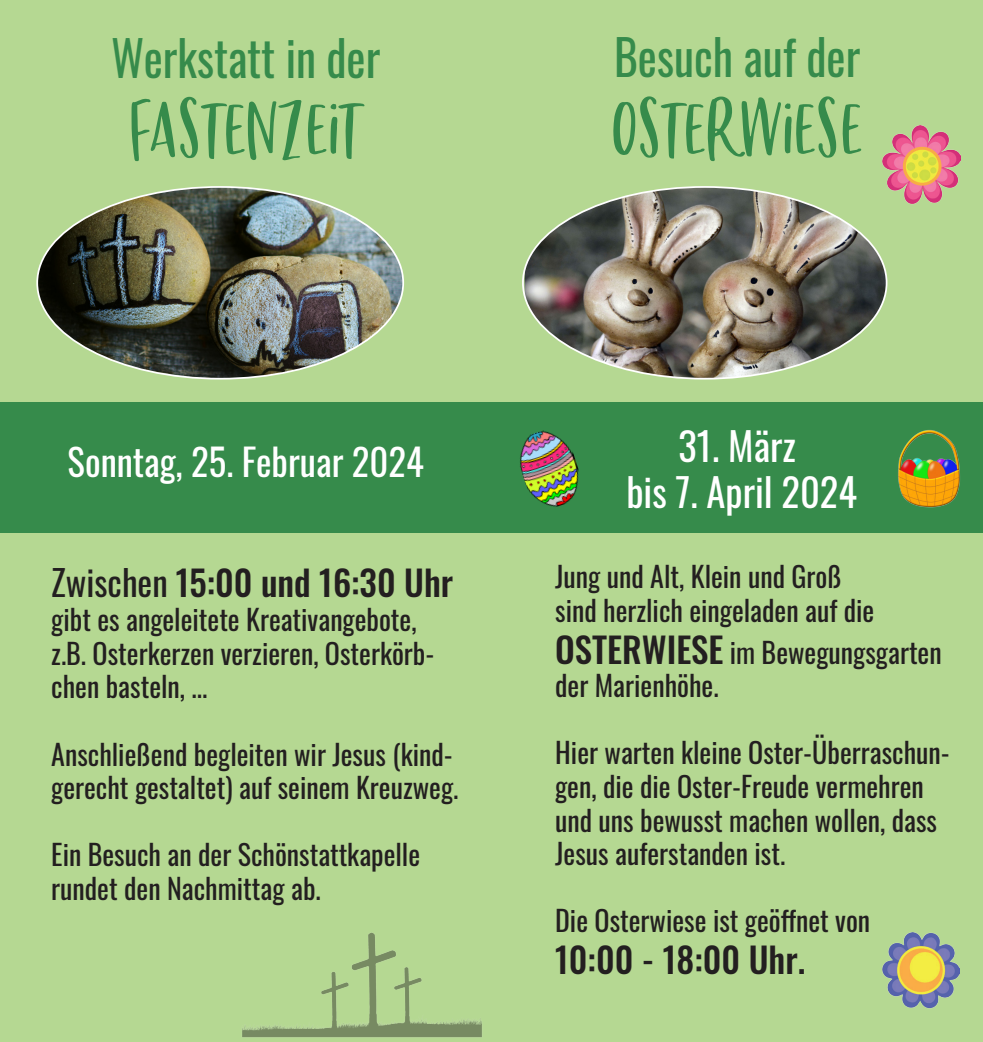
<style>
.page{position:relative;width:983px;height:1042px;background:#fff}
.page>*{position:absolute;margin:0;border:0;box-sizing:border-box;transform-origin:0 0}
.t1{font:102.02px "Chinup Buttercup Cutecaps";color:#368b4b;scale:.94 1}
.t2{font:48.3px "Oswald";color:#368b4b;scale:.94 1}
.t3{font:38.5px "Oswald";color:#fff}
.t4{font:36.75px "Oswald";color:#fff}
.t5{font:500 35px "Oswald";color:#231f20}
.t6{font:28px/33.6px "Oswald";color:#231f20}
.s1{font-weight:400}
.s2{font-weight:500;font-size:35px}
</style>
<div class="page">
<div style="left:0;top:0;width:982px;height:1042px;background:#b5d892"></div>
<div style="left:0;top:402px;width:982px;height:130px;background:#368b4b"></div>
<img style="left:38px;top:187px;width:365px;height:192px">
<img style="left:524px;top:187px;width:362px;height:192px">
<img style="left:881px;top:125px;width:79px;height:80px">
<img style="left:882px;top:933px;width:76px;height:75px">
<img style="left:242px;top:932px;width:240px;height:106px">
<img style="left:520px;top:430px;width:59px;height:77px">
<img style="left:898px;top:430px;width:62px;height:78px">
<p class="t2" style="left:111px;top:15px;width:288px">Werkstatt in der</p>
<p class="t2" style="left:614px;top:15px;width:263px">Besuch auf der</p>
<p class="t1" style="left:130px;top:74px;width:248px">Fastenzeit</p>
<p class="t1" style="left:611px;top:74px;width:268px">Osterwiese</p>
<p class="t4" style="left:68px;top:429px;width:357px">Sonntag, 25. Februar 2024</p>
<p class="t5" style="left:51px;top:552px;width:403px"><span class="s1">Zwischen</span> 15:00 und 16:30 Uhr</p>
<p class="t6" style="left:51px;top:600px;width:367px">gibt es angeleitete Kreativangebote,</p>
<p class="t6" style="left:51px;top:634px;width:384px">z.B. Osterkerzen verzieren, Osterkörb&shy;chen basteln, ...</p>
<p class="t6" style="left:51px;top:734px;width:408px">Anschließend begleiten wir Jesus (kind&shy;gerecht gestaltet) auf seinem Kreuzweg.</p>
<p class="t6" style="left:51px;top:835px;width:370px">Ein Besuch an der Schönstattkapelle rundet den Nachmittag ab.</p>
<p class="t3" style="left:678px;top:411px;width:119px">31. März</p>
<p class="t3" style="left:626px;top:458px;width:232px">bis 7. April 2024</p>
<p class="t6" style="left:555px;top:557px;width:288px">Jung und Alt, Klein und Groß</p>
<p class="t6" style="left:555px;top:590px;width:320px">sind herzlich eingeladen auf die</p>
<p class="t6" style="left:555px;top:632px;width:388px"><span class="s2">OSTERWIESE</span> im Bewegungsgarten der Marienhöhe.</p>
<p class="t6" style="left:555px;top:733px;width:396px">Hier warten kleine Oster-Überraschun&shy;gen, die die Oster-Freude vermehren und uns bewusst machen wollen, dass Jesus auferstanden ist.</p>
<p class="t6" style="left:555px;top:901px;width:316px">Die Osterwiese ist geöffnet von</p>
<p class="t5" style="left:555px;top:929px;width:251px">10:00 - 18:00 Uhr.</p>
</div>
